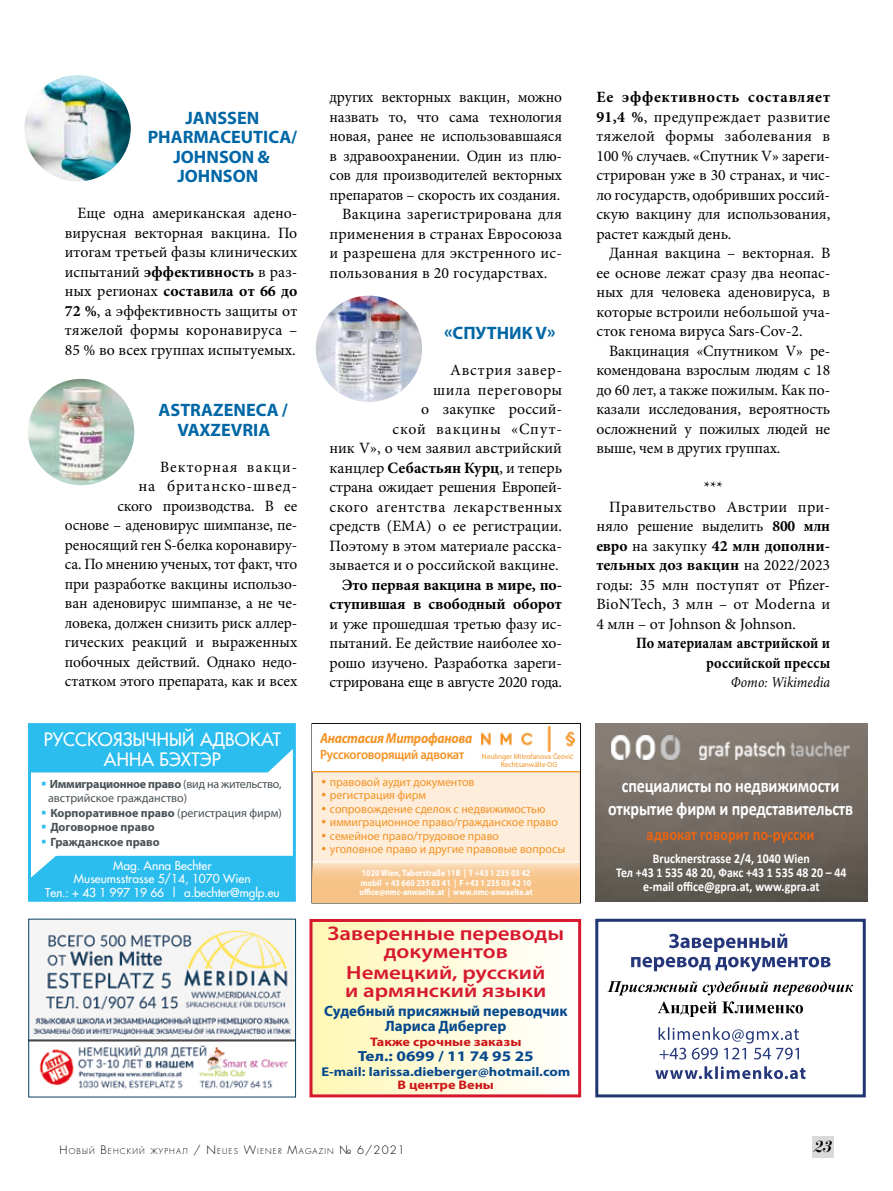
<style>
.page{position:relative;width:893px;height:1191px;background:#fff}
.page>*{position:absolute;margin:0;border:0;box-sizing:border-box;transform-origin:0 0}
.t1{font:600 19.8px/17.2px "Myriad Pro";color:#d6192e;text-align:center;scale:1.16 1}
.t2{font:600 19.2px/18px "Myriad Pro";color:#d6192e;scale:1.2 1}
.t3{font:700 18.9px/22.5px "Calibri";letter-spacing:-.01em;color:#fff;text-align:center;scale:.85 1}
.t4{font:700 18px/19.5px "Myriad Pro";color:#0067a6;text-align:center}
.t5{font:18px/20.2px "Favorit C";letter-spacing:.01em;color:#fff;text-align:center}
.t6{font:700 16.5px "Calibri";color:#eb6410;scale:.88 1}
.t7{font:italic 16.5px "Paragon Nord C";color:#000}
.t8{font:15.75px/19.5px "Minion Pro";color:#000;text-align:justify}
.t9{font:700 15.75px/19.5px "Minion Pro";color:#000;text-align:right}
.t10{font:15.75px "Minion Pro";letter-spacing:.02em;color:#000}
.t11{font:700 15.75px/19.5px "Minion Pro";color:#000;text-align:right;scale:.9 1}
.t12{font:700 15px/15px "Myriad Pro";color:#05488c;text-align:center}
.t13{font:italic 15px "Minion Pro";letter-spacing:.005em;color:#000;scale:.9 1}
.t14{font:700 14.7px "Myriad Pro";color:#05488c;scale:1.17 1}
.t15{font:italic 700 14.55px "Myriad Pro";letter-spacing:-.02em;color:#f39326;scale:.9 1}
.t16{font:700 13.5px/14.2px "Calibri";color:#fff;text-align:center;scale:.88 1}
.t17{font:600 13.35px "Myriad Pro";letter-spacing:-.02em;color:#f39326;scale:.94 1}
.t18{font:700 12.75px "Myriad Pro";color:#05488c;scale:1.15 1}
.t19{font:700 12.45px "Myriad Pro";color:#cd1719;scale:1.15 1}
.t20{font:12px "Myriad Pro";color:#f39326}
.t21{font:12px/13.5px "Favorit C";color:#fff;text-align:center}
.t22{font:700 12px "Myriad Pro";color:#485156}
.t23{font:12px/14.4px "Myriad Pro";color:#485156}
.t24{font:700 9px/9.8px "Myriad Pro";color:#fff;scale:.89 1}
.t25{font:7.8px "Favorit Light C";letter-spacing:.145em;color:#000}
.t26{font:7.5px/7.5px "Myriad Pro";color:#f39326;text-align:center}
.s1{font-weight:700}
.s2{color:#2cbdef}
.s3{font-weight:400}
.s4{font-size:11.25px}
</style>
<div class="page">
<div style="left:812px;top:1136px;width:21px;height:22px;background:#dadada"></div>
<div style="left:312px;top:723px;width:268px;height:180px;background:#fdedda"></div>
<div style="left:312px;top:723px;width:269px;height:180px;border:1px solid #000"></div>
<svg style="left:312px;top:861px;width:268px;height:41px;fill:#f7c388"></svg>
<div style="left:313px;top:724px;width:267px;height:48px;background:#fff"></div>
<img style="left:482px;top:727px;width:92px;height:25px">
<hr style="left:313px;top:771px;width:267px;height:1px;background:#f39326">
<div style="left:28px;top:723px;width:268px;height:178px;border:3px solid #2cbdef"></div>
<div style="left:31px;top:724px;width:262px;height:48px;background:#2cbdef"></div>
<div style="left:31px;top:855px;width:262px;height:45px;background:#2cbdef"></div>
<img style="left:30px;top:920px;width:264px;height:169px">
<div style="left:28px;top:918px;width:268px;height:179px;border:1px solid #07405b"></div>
<img style="left:607px;top:933px;width:247px;height:147px">
<div style="left:595px;top:918px;width:271px;height:179px;border:3px solid #223772"></div>
<div style="left:311px;top:920px;width:269px;height:176px;background:linear-gradient(to right,#fff8b4,#fff)"></div>
<div style="left:309px;top:919px;width:272px;height:178px;border:3px solid #d6192e"></div>
<img style="left:596px;top:723px;width:271px;height:178px">
<img style="left:611px;top:735px;width:239px;height:24px">
<img style="left:24px;top:75px;width:107px;height:106px;border-radius:53px">
<img style="left:28px;top:379px;width:106px;height:106px;border-radius:53px">
<img style="left:316px;top:296px;width:106px;height:106px;border-radius:53px">
<p class="t4" style="left:148px;top:107px;width:151px">JANSSEN<br>PHARMACEUTICA/<br>JOHNSON &amp;<br>JOHNSON</p>
<p class="t8" style="left:65px;top:204px;width:234px;text-indent:13px">Еще одна американская адено&shy;вирусная векторная вакцина. По итогам третьей фазы клинических испытаний <span class="s1">эффективность</span> в раз&shy;ных регионах <span class="s1">составила от 66 до 72 %</span>, а эффективность защиты от тяжелой формы коронавируса – 85 % во всех группах испытуемых.</p>
<p class="t4" style="left:159px;top:400px;width:131px">ASTRAZENECA /<br>VAXZEVRIA</p>
<p class="t8" style="left:65px;top:457px;width:234px;text-align:right">Векторная вакци-<br>на британско-швед-<br>ского производства. В ее<br>основе – аденовирус шимпанзе, пе&shy;реносящий ген S-белка коронавиру&shy;са. По мнению ученых, тот факт, что при разработке вакцины использо&shy;ван аденовирус шимпанзе, а не че&shy;ловека, должен снизить риск аллер&shy;гических реакций и выраженных побочных действий. Однако недо&shy;статком этого препарата, как и всех</p>
<p class="t5" style="left:44px;top:729px;width:239px">РУССКОЯЗЫЧНЫЙ АДВОКАТ<br>АННА БЭХТЭР</p>
<p class="t23" style="left:48px;top:776px;width:235px;text-indent:-7px"><span class="s2">▪</span> <span class="s1">Иммиграционное право</span> (вид на жительство, австрийское гражданство)</p>
<p class="t22" style="left:41px;top:805px;width:242px"><span class="s2">▪</span> Корпоративное право <span class="s3">(регистрация фирм)</span></p>
<p class="t22" style="left:41px;top:819px;width:115px"><span class="s2">▪</span> Договорное право</p>
<p class="t22" style="left:41px;top:833px;width:120px"><span class="s2">▪</span> Гражданское право</p>
<p class="t21" style="left:45px;top:858px;width:236px">Mag. Anna Bechter<br>Museumsstrasse 5/14, 1070 Wien<br>Tел.: + 43 1 997 19 66 | a.bechter@mglp.eu</p>
<p class="t8" style="left:330px;top:87px;width:234px">других векторных вакцин, можно</p>
<p class="t8" style="left:330px;top:107px;width:234px">назвать то, что сама технология</p>
<p class="t8" style="left:330px;top:126px;width:234px">новая, ранее не использовавшаяся</p>
<p class="t8" style="left:330px;top:146px;width:234px">в здравоохранении. Один из плю-</p>
<p class="t8" style="left:330px;top:165px;width:234px">сов для производителей векторных</p>
<p class="t8" style="left:330px;top:185px;width:232px">препаратов – скорость их создания.</p>
<p class="t8" style="left:342px;top:204px;width:221px">Вакцина зарегистрирована для</p>
<p class="t8" style="left:330px;top:224px;width:234px">применения в странах Евросоюза</p>
<p class="t8" style="left:330px;top:243px;width:234px">и разрешена для экстренного ис-</p>
<p class="t8" style="left:330px;top:263px;width:220px">пользования в 20 государствах.</p>
<p class="t4" style="left:444px;top:323px;width:113px">«СПУТНИК V»</p>
<p class="t8" style="left:330px;top:360px;width:234px;text-align:right">Австрия завер-<br>шила переговоры<br>о закупке россий-<br>ской вакцины «Спут-<br>ник V», о чем заявил австрийский канцлер <span class="s1">Себастьян Курц</span>, и теперь страна ожидает решения Европей&shy;ского агентства лекарственных средств (EMA) о ее регистрации.<br>Поэтому в этом материале расска&shy;зывается и о российской вакцине.</p>
<p class="t9" style="left:330px;top:575px;width:234px">Это первая вакцина в мире, по&shy;ступившая в свободный оборот</p>
<p class="t8" style="left:330px;top:614px;width:234px">и уже прошедшая третью фазу ис&shy;пытаний. Ее действие наиболее хо&shy;рошо изучено. Разработка зареги&shy;стрирована еще в августе 2020 года.</p>
<p class="t15" style="left:320px;top:728px;width:171px">Анастасия Митрофанова</p>
<p class="t17" style="left:320px;top:746px;width:155px">Русскоговорящий адвокат</p>
<p class="t26" style="left:482px;top:753px;width:93px">Neulinger Mitrofanova Čeović<br>Rechtsanwälte OG</p>
<p class="t20" style="left:321px;top:774px;width:155px">• правовой аудит документов</p>
<p class="t20" style="left:321px;top:787px;width:106px">• регистрация фирм</p>
<p class="t20" style="left:321px;top:801px;width:226px">• сопровождение сделок с недвижимостью</p>
<p class="t20" style="left:321px;top:814px;width:238px">• иммиграционное право/гражданское право</p>
<p class="t20" style="left:321px;top:828px;width:179px">• семейное право/трудовое право</p>
<p class="t20" style="left:321px;top:841px;width:246px">• уголовное право и другие правовые вопросы</p>
<p class="t24" style="left:360px;top:867px;width:196px">1020 Wien, Taborstraße 11B | T +43 1 235 03 42 mobil + 43 660 235 03 41 | F +43 1 235 03 42 10 office@nmc-anwaelte.at | www.nmc-anwaelte.at</p>
<p class="t1" style="left:328px;top:924px;width:205px">Заверенные переводы документов</p>
<p class="t2" style="left:345px;top:962px;width:169px">Немецкий, русский и армянский языки</p>
<p class="t12" style="left:324px;top:1002px;width:245px">Судебный присяжный переводчик<br>Лариса Дибергер</p>
<p class="t19" style="left:370px;top:1033px;width:133px">Также срочные заказы</p>
<p class="t14" style="left:358px;top:1046px;width:152px">Тел.: 0699 / 11 74 95 25</p>
<p class="t18" style="left:321px;top:1063px;width:218px">E-mail: larissa.dieberger@hotmail.com</p>
<p class="t19" style="left:398px;top:1077px;width:85px">В центре Вены</p>
<p class="t8" style="left:596px;top:87px;width:235px"><span class="s1">Ее эффективность составляет 91,4 %</span>, предупреждает развитие тяжелой формы заболевания в 100 % случаев. «Спутник V» зареги&shy;стрирован уже в 30 странах, и чис&shy;ло государств, одобривших россий&shy;скую вакцину для использования, растет каждый день.</p>
<p class="t8" style="left:596px;top:243px;width:235px;text-indent:13px">Данная вакцина – векторная. В ее основе лежат сразу два неопас&shy;ных для человека аденовируса, в которые встроили небольшой уча&shy;сток генома вируса Sars-Cov-2.</p>
<p class="t8" style="left:596px;top:341px;width:235px;text-indent:13px">Вакцинация «Спутником V» ре&shy;комендована взрослым людям с 18 до 60 лет, а также пожилым. Как по&shy;казали исследования, вероятность осложнений у пожилых людей не выше, чем в других группах.</p>
<p class="t8" style="left:704px;top:477px;width:21px">***</p>
<p class="t10" style="left:609px;top:496px;width:223px">Правительство Австрии при-</p>
<p class="t8" style="left:596px;top:516px;width:235px">няло решение выделить <span class="s1">800 млн</span></p>
<p class="t9" style="left:596px;top:536px;width:235px">евро <span class="s3">на закупку</span> 42 млн дополни-</p>
<p class="t9" style="left:596px;top:555px;width:235px">тельных доз вакцин <span class="s3">на 2022/2023</span></p>
<p class="t8" style="left:596px;top:575px;width:235px">годы: 35 млн поступят от Pfizer-</p>
<p class="t10" style="left:596px;top:594px;width:235px">BioNTech, 3 млн – от Moderna и</p>
<p class="t8" style="left:596px;top:614px;width:201px">4 млн – от Johnson &amp; Johnson.</p>
<p class="t11" style="left:636px;top:633px;width:217px">По материалам австрийской и российской прессы</p>
<p class="t13" style="left:731px;top:672px;width:112px">Фото: Wikimedia</p>
<p class="t3" style="left:608px;top:774px;width:290px">специалисты по недвижимости открытие фирм и представительств</p>
<p class="t6" style="left:646px;top:823px;width:193px">адвокат говорит по-русски</p>
<p class="t16" style="left:616px;top:851px;width:263px">Brucknerstrasse 2/4, 1040 Wien<br>Тел +43 1 535 48 20, Факс +43 1 535 48 20 – 44 e-mail office@gpra.at, www.gpra.at</p>
<p class="t25" style="left:60px;top:1145px;width:347px"><span class="s4">Н</span>ОВЫЙ <span class="s4">В</span>ЕНСКИЙ ЖУРНАЛ <span class="s4">/</span> <span class="s4">N</span>EUES <span class="s4">W</span>IEN ER <span class="s4">M</span>AGAZIN <span class="s4">№ 6/2021</span></p>
<p class="t7" style="left:813px;top:1137px;width:19px">23</p>
</div>
